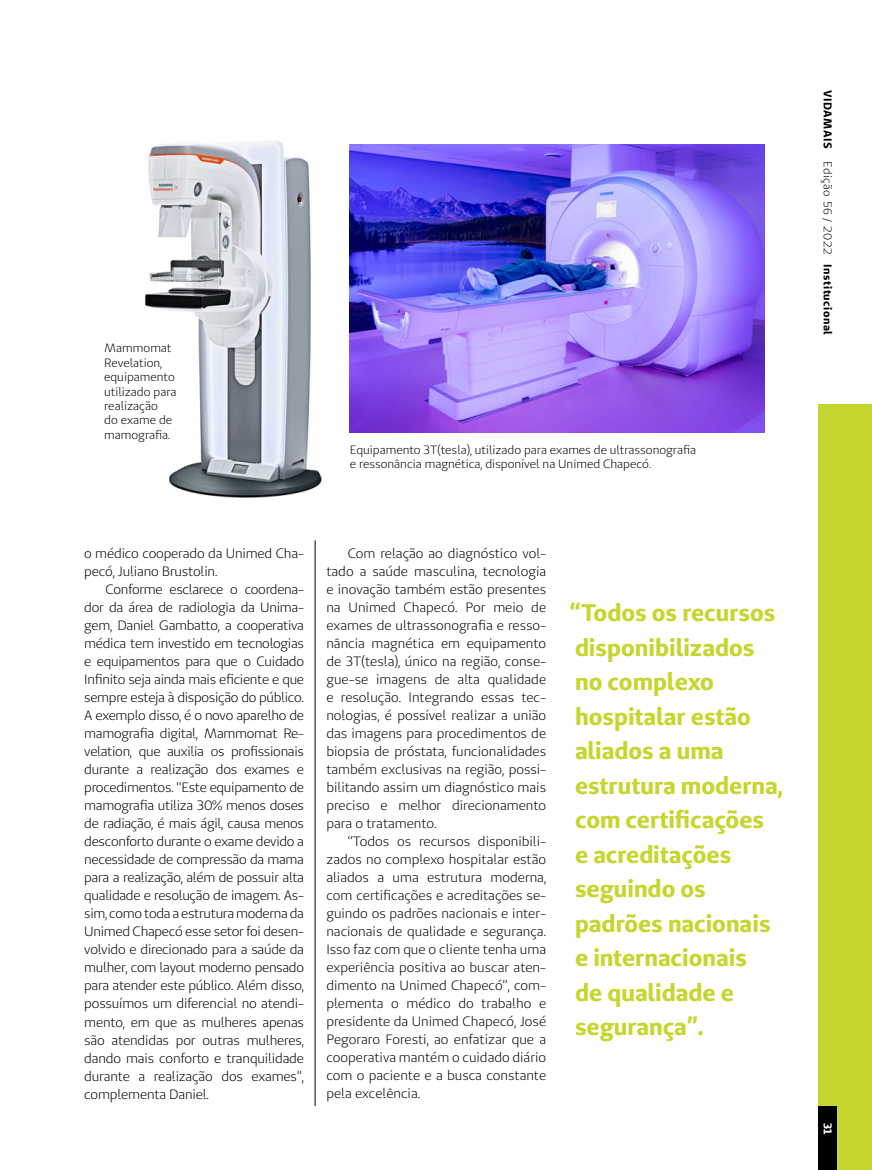
<style>
.page{position:relative;width:872px;height:1170px;background:#fff}
.page>*{position:absolute;margin:0;border:0;box-sizing:border-box;transform-origin:0 0}
.t1{font:700 24px/34.5px "Unimed Sans";color:#c7d52f}
.t2{font:13.5px/18px "Unimed Sans";letter-spacing:-.01em;color:#000;text-align:justify}
.t3{font:12px/14.4px "Unimed Sans";color:#000}
.t4{font:700 11.25px "Unimed Sans";letter-spacing:.05em;color:#000}
.t5{font:700 11.25px "Unimed Sans";color:#fff}
.s1{font-weight:400}
</style>
<div class="page">
<img style="left:145px;top:140px;width:205px;height:358px">
<div style="left:818px;top:404px;width:54px;height:765px;background:#c7d52f"></div>
<div style="left:818px;top:1105px;width:18px;height:64px;background:#000"></div>
<hr style="left:315px;top:540px;width:1px;height:565px;background:#000">
<img style="left:350px;top:145px;width:414px;height:287px">
<p class="t3" style="left:104px;top:341px;width:74px">Mammomat<br>Revelation, equipamento utilizado para realização<br>do exame de mamografia.</p>
<p class="t3" style="left:350px;top:442px;width:348px">Equipamento 3T(tesla), utilizado para exames de ultrassonografia e ressonância magnética, disponível na Unimed Chapecó.</p>
<p class="t2" style="left:84px;top:544px;width:221px">o médico cooperado da Unimed Cha&shy;pecó, Juliano Brustolin.</p>
<p class="t2" style="left:84px;top:580px;width:221px;text-indent:21px">Conforme esclarece o coordena&shy;dor da área de radiologia da Unima&shy;gem, Daniel Gambatto, a cooperativa médica tem investido em tecnologias e equipamentos para que o Cuidado Infinito seja ainda mais eficiente e que sempre esteja à disposição do público.<br>A exemplo disso, é o novo aparelho de mamografia digital, Mammomat Re&shy;velation, que auxilia os profissionais durante a realização dos exames e procedimentos. “Este equipamento de mamografia utiliza 30% menos doses de radiação, é mais ágil, causa menos desconforto durante o exame devido a necessidade de compressão da mama para a realização, além de possuir alta qualidade e resolução de imagem. As&shy;sim, como toda a estrutura moderna da Unimed Chapecó esse setor foi desen&shy;volvido e direcionado para a saúde da mulher, com layout moderno pensado para atender este público. Além disso, possuímos um diferencial no atendi&shy;mento, em que as mulheres apenas são atendidas por outras mulheres, dando mais conforto e tranquilidade durante a realização dos exames”, complementa Daniel.</p>
<p class="t2" style="left:326px;top:544px;width:221px;text-indent:21px">Com relação ao diagnóstico vol&shy;tado a saúde masculina, tecnologia e inovação também estão presentes na Unimed Chapecó. Por meio de exames de ultrassonografia e resso&shy;nância magnética em equipamento de 3T(tesla), único na região, conse&shy;gue-se imagens de alta qualidade e resolução. Integrando essas tec&shy;nologias, é possível realizar a união das imagens para procedimentos de biopsia de próstata, funcionalidades também exclusivas na região, possi&shy;bilitando assim um diagnóstico mais preciso e melhor direcionamento para o tratamento.</p>
<p class="t2" style="left:326px;top:832px;width:221px;text-indent:21px">“Todos os recursos disponibili&shy;zados no complexo hospitalar estão aliados a uma estrutura moderna, com certificações e acreditações se&shy;guindo os padrões nacionais e inter&shy;nacionais de qualidade e segurança.<br>Isso faz com que o cliente tenha uma experiência positiva ao buscar aten&shy;dimento na Unimed Chapecó”, com&shy;plementa o médico do trabalho e presidente da Unimed Chapecó, José Pegoraro Foresti, ao enfatizar que a cooperativa mantém o cuidado diário com o paciente e a busca constante pela excelência.</p>
<h1 class="t1" style="left:570px;top:595px;width:214px">“Todos os recursos disponibilizados<br>no complexo hospitalar estão aliados a uma estrutura moderna, com certificações<br>e acreditações seguindo os padrões nacionais e internacionais<br>de qualidade e segurança”.</h1>
<p class="t4" style="left:835px;top:90px;width:246px;rotate:90deg">VIDAMAIS <span class="s1">Edição 56 / 2022</span> Institucional</p>
<p class="t5" style="left:835px;top:1122px;width:14px;rotate:90deg">31</p>
</div>
